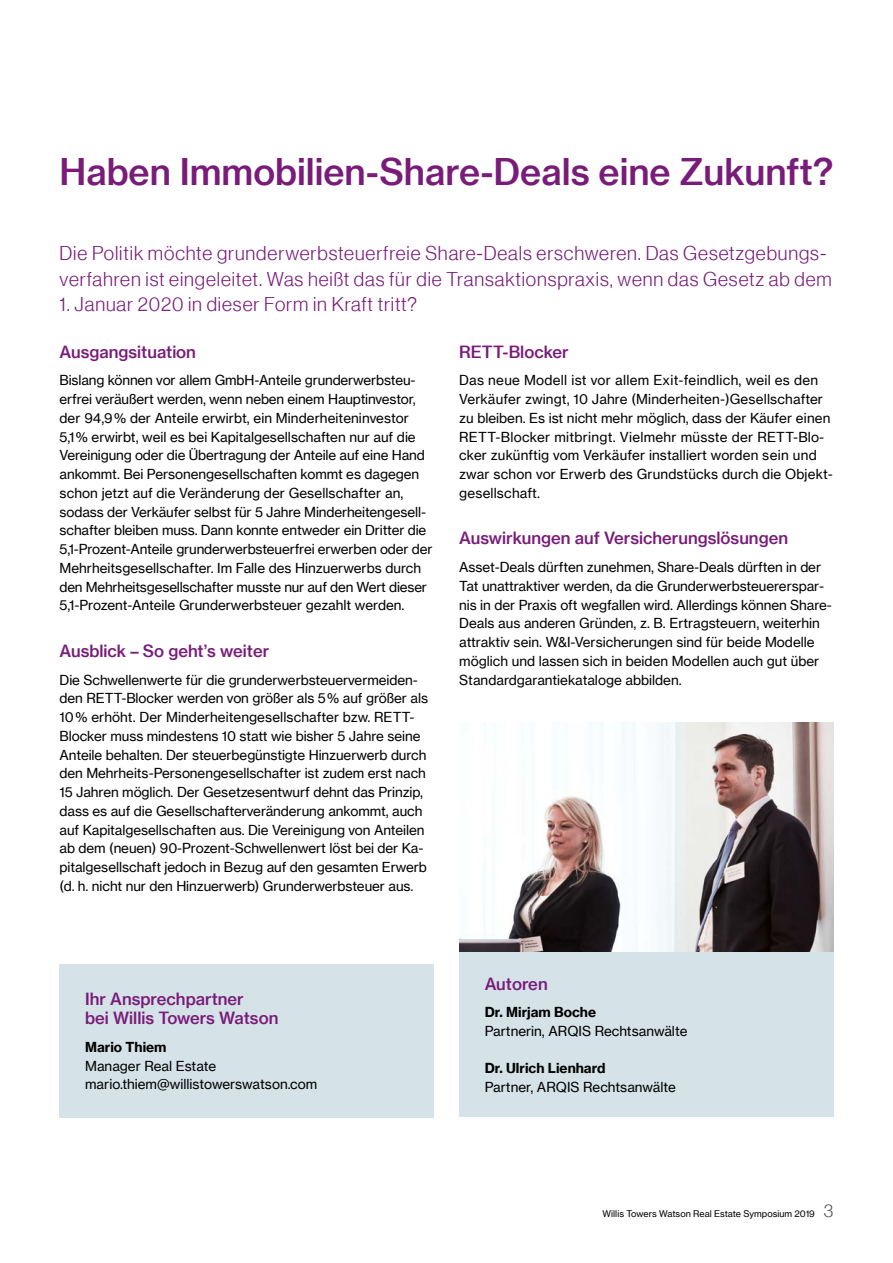
<style>
.page{position:relative;width:893px;height:1263px;background:#fff}
.page>*{position:absolute;margin:0;border:0;box-sizing:border-box;transform-origin:0 0}
.t1{font:36px "N Haas Grotesk TX Pro 65 Md";color:#791b79}
.t2{font:19.5px/25.5px "N Haas Grotesk DS Pro 45 Lt";letter-spacing:.045em;color:#791b79}
.t3{font:16.5px/19.5px "N Haas Grotesk TX Pro 65 Md";color:#791b79}
.t4{font:13.5px/18.8px "N Haas Grotesk TX Pro 55 Rg";letter-spacing:-.005em;color:#000}
.t5{font:13.5px "N Haas Grotesk TX Pro 75 Bd";color:#000}
.t6{font:9px "N Haas Grotesk TX Pro 55 Rg";color:#000}
.s1{font-family:"N Haas Grotesk DS Pro 45 Lt";font-size:18px;color:#565656}
</style>
<div class="page">
<div style="left:459px;top:951px;width:374px;height:166px;background:#d5e2e8"></div>
<div style="left:60px;top:964px;width:374px;height:153px;background:#d5e2e8"></div>
<img style="left:459px;top:723px;width:374px;height:228px">
<h1 class="t1" style="left:60px;top:150px;width:775px">Haben Immobilien-Share-Deals eine Zukunft?</h1>
<h2 class="t2" style="left:60px;top:240px;width:774px">Die Politik möchte grunderwerbsteuerfreie Share-Deals erschweren. Das Gesetzgebungs&shy;verfahren ist eingeleitet. Was heißt das für die Transaktionspraxis, wenn das Gesetz ab dem</h2>
<h2 class="t2" style="left:60px;top:291px;width:359px">1. Januar 2020 in dieser Form in Kraft tritt?</h2>
<p class="t3" style="left:60px;top:342px;width:138px">Ausgangsituation</p>
<p class="t4" style="left:60px;top:371px;width:375px">Bislang können vor allem GmbH-Anteile grunderwerbsteu&shy;erfrei veräußert werden, wenn neben einem Hauptinvestor, der 94,9 % der Anteile erwirbt, ein Minderheiteninvestor<br>5,1 % erwirbt, weil es bei Kapitalgesellschaften nur auf die Vereinigung oder die Übertragung der Anteile auf eine Hand ankommt. Bei Personengesellschaften kommt es dagegen schon jetzt auf die Veränderung der Gesellschafter an, sodass der Verkäufer selbst für 5 Jahre Minderheitengesell&shy;schafter bleiben muss. Dann konnte entweder ein Dritter die 5,1-Prozent-Anteile grunderwerbsteuerfrei erwerben oder der Mehrheitsgesellschafter. Im Falle des Hinzuerwerbs durch den Mehrheitsgesellschafter musste nur auf den Wert dieser 5,1-Prozent-Anteile Grunderwerbsteuer gezahlt werden.</p>
<p class="t3" style="left:60px;top:641px;width:211px">Ausblick – So geht’s weiter</p>
<p class="t4" style="left:60px;top:670px;width:370px">Die Schwellenwerte für die grunderwerbsteuervermeiden&shy;den RETT-Blocker werden von größer als 5 % auf größer als 10 % erhöht. Der Minderheitengesellschafter bzw. RETT-Blocker muss mindestens 10 statt wie bisher 5 Jahre seine Anteile behalten. Der steuerbegünstigte Hinzuerwerb durch den Mehrheits-Personengesellschafter ist zudem erst nach 15 Jahren möglich. Der Gesetzesentwurf dehnt das Prinzip, dass es auf die Gesellschafterveränderung ankommt, auch auf Kapitalgesellschaften aus. Die Vereinigung von Anteilen ab dem (neuen) 90-Prozent-Schwellenwert löst bei der Ka&shy;pitalgesellschaft jedoch in Bezug auf den gesamten Erwerb (d. h. nicht nur den Hinzuerwerb) Grunderwerbsteuer aus.</p>
<p class="t3" style="left:459px;top:342px;width:111px">RETT-Blocker</p>
<p class="t4" style="left:459px;top:371px;width:375px">Das neue Modell ist vor allem Exit-feindlich, weil es den Verkäufer zwingt, 10 Jahre (Minderheiten-)Gesellschafter zu bleiben. Es ist nicht mehr möglich, dass der Käufer einen RETT-Blocker mitbringt. Vielmehr müsste der RETT-Blo&shy;cker zukünftig vom Verkäufer installiert worden sein und zwar schon vor Erwerb des Grundstücks durch die Objekt&shy;gesellschaft.</p>
<p class="t3" style="left:459px;top:529px;width:330px">Auswirkungen auf Versicherungslösungen</p>
<p class="t4" style="left:459px;top:558px;width:374px">Asset-Deals dürften zunehmen, Share-Deals dürften in der Tat unattraktiver werden, da die Grunderwerbsteuererspar&shy;nis in der Praxis oft wegfallen wird. Allerdings können Share-Deals aus anderen Gründen, z. B. Ertragsteuern, weiterhin attraktiv sein. W&amp;I-Versicherungen sind für beide Modelle möglich und lassen sich in beiden Modellen auch gut über Standardgarantiekataloge abbilden.</p>
<p class="t3" style="left:85px;top:989px;width:195px">Ihr Ansprechpartner<br>bei Willis Towers Watson</p>
<p class="t5" style="left:85px;top:1038px;width:83px">Mario Thiem</p>
<p class="t4" style="left:85px;top:1056px;width:234px">Manager Real Estate mario.thiem@willistowerswatson.com</p>
<p class="t3" style="left:485px;top:974px;width:64px">Autoren</p>
<p class="t5" style="left:485px;top:1004px;width:113px">Dr. Mirjam Boche</p>
<p class="t4" style="left:485px;top:1022px;width:204px">Partnerin, ARQIS Rechtsanwälte</p>
<p class="t5" style="left:485px;top:1059px;width:122px">Dr. Ulrich Lienhard</p>
<p class="t4" style="left:485px;top:1077px;width:193px">Partner, ARQIS Rechtsanwälte</p>
<p class="t6" style="left:603px;top:1208px;width:232px">Willis Towers Watson Real Estate Symposium 2019 <span class="s1">3</span></p>
</div>
